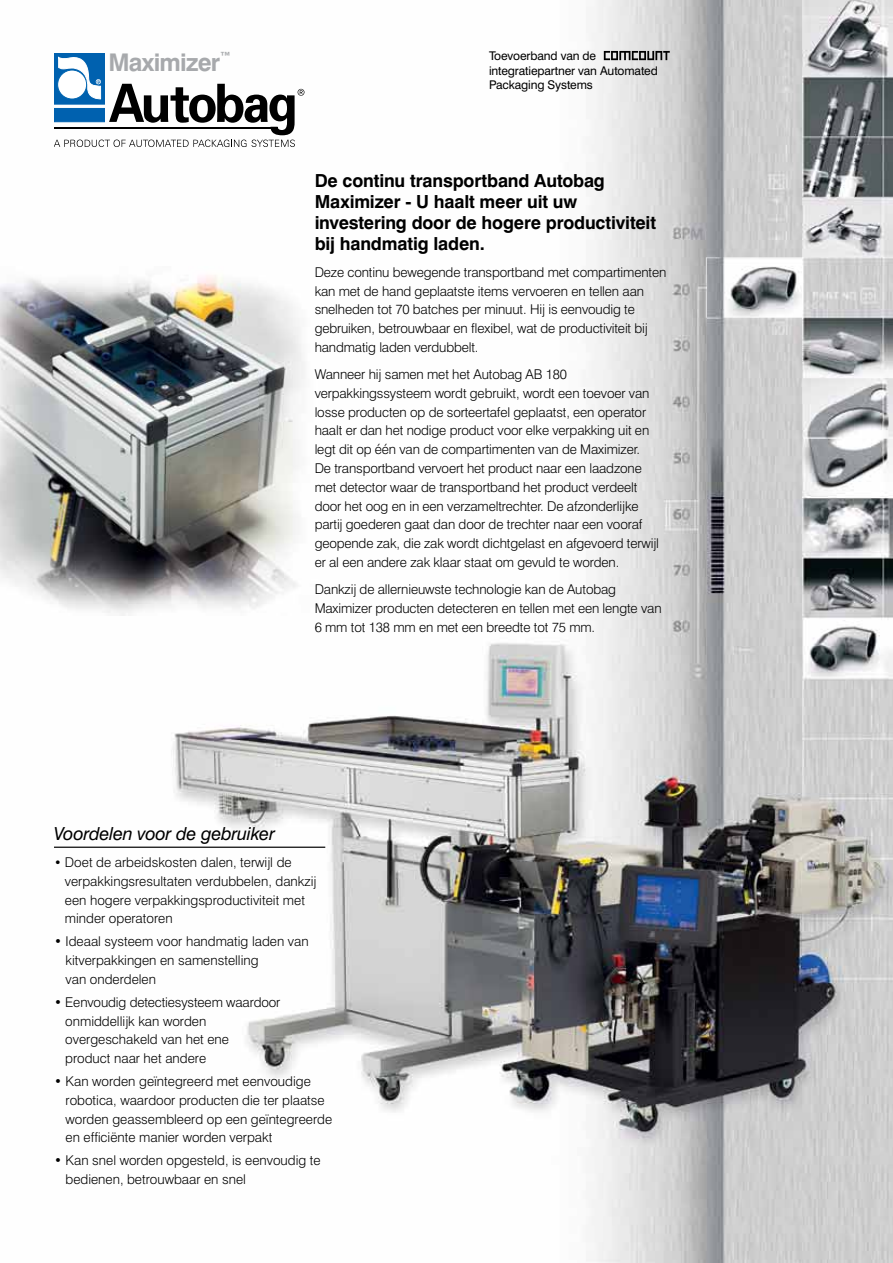
<style>
.page{position:relative;width:893px;height:1263px;background:#fff}
.page>*{position:absolute;margin:0;border:0;box-sizing:border-box;transform-origin:0 0}
.t1{font:700 24.3px "Swiss 721 BT";letter-spacing:-.03em;color:#a7a9ac}
.t2{font:700 18px/21px "Swiss 721 BT";letter-spacing:-.01em;color:#000}
.t3{font:italic 18px "Swiss 721 BT";letter-spacing:-.01em;color:#000}
.t4{font:300 13.5px/18.8px "Swiss 721 BT";letter-spacing:-.01em;color:#000}
.t5{font:12px/14.4px "Swiss 721 BT";letter-spacing:-.01em;color:#000}
.s1{font-size:12.75px}
</style>
<div class="page">
<img style="left:54px;top:0;width:839px;height:1263px">
<svg style="left:54px;top:52px;width:250px;height:95px"></svg>
<hr style="left:54px;top:847px;width:271px;height:1px;background:#000">
<img style="left:0;top:267px;width:322px;height:348px">
<svg style="left:604px;top:51px;width:66px;height:9px"></svg>
<h1 class="t1" style="left:108px;top:47px;width:124px">Maximizer<sup>™</sup></h1>
<p class="t5" style="left:489px;top:49px;width:170px">Toevoerband van de integratiepartner van Automated<br>Packaging Systems</p>
<h2 class="t2" style="left:315px;top:170px;width:343px">De continu transportband Autobag<br>Maximizer - U haalt meer uit uw investering door de hogere productiviteit bij handmatig laden.</h2>
<p class="t4" style="left:315px;top:263px;width:353px">Deze continu bewegende transportband met compartimenten kan met de hand geplaatste items vervoeren en tellen aan snelheden tot 70 batches per minuut. Hij is eenvoudig te gebruiken, betrouwbaar en flexibel, wat de productiviteit bij handmatig laden verdubbelt.</p>
<p class="t4" style="left:315px;top:365px;width:346px">Wanneer hij samen met het Autobag AB 180 verpakkingssysteem wordt gebruikt, wordt een toevoer van losse producten op de sorteertafel geplaatst, een operator haalt er dan het nodige product voor elke verpakking uit en legt dit op één van de compartimenten van de Maximizer.<br>De transportband vervoert het product naar een laadzone met detector waar de transportband het product verdeelt door het oog en in een verzameltrechter. De afzonderlijke partij goederen gaat dan door de trechter naar een vooraf geopende zak, die zak wordt dichtgelast en afgevoerd terwijl er al een andere zak klaar staat om gevuld te worden.</p>
<p class="t4" style="left:315px;top:580px;width:348px">Dankzij de allernieuwste technologie kan de Autobag<br>Maximizer producten detecteren en tellen met een lengte van<br>6 mm tot 138 mm en met een breedte tot 75 mm.</p>
<h2 class="t3" style="left:54px;top:822px;width:222px">Voordelen voor de gebruiker</h2>
<p class="t4" style="left:65px;top:853px;width:253px;text-indent:-11px"><span class="s1">•</span> Doet de arbeidskosten dalen, terwijl de verpakkingsresultaten verdubbelen, dankzij een hogere verpakkingsproductiviteit met minder operatoren</p>
<p class="t4" style="left:66px;top:932px;width:245px;text-indent:-12px">• Ideaal systeem voor handmatig laden van kitverpakkingen en samenstelling<br>van onderdelen</p>
<p class="t4" style="left:65px;top:992px;width:217px;text-indent:-11px">• Eenvoudig detectiesysteem waardoor onmiddellijk kan worden overgeschakeld van het ene<br>product naar het andere</p>
<p class="t4" style="left:66px;top:1072px;width:268px;text-indent:-12px">• Kan worden geïntegreerd met eenvoudige robotica, waardoor producten die ter plaatse worden geassembleerd op een geïntegreerde en efficiënte manier worden verpakt</p>
<p class="t4" style="left:66px;top:1151px;width:257px;text-indent:-12px">• Kan snel worden opgesteld, is eenvoudig te bedienen, betrouwbaar en snel</p>
</div>
